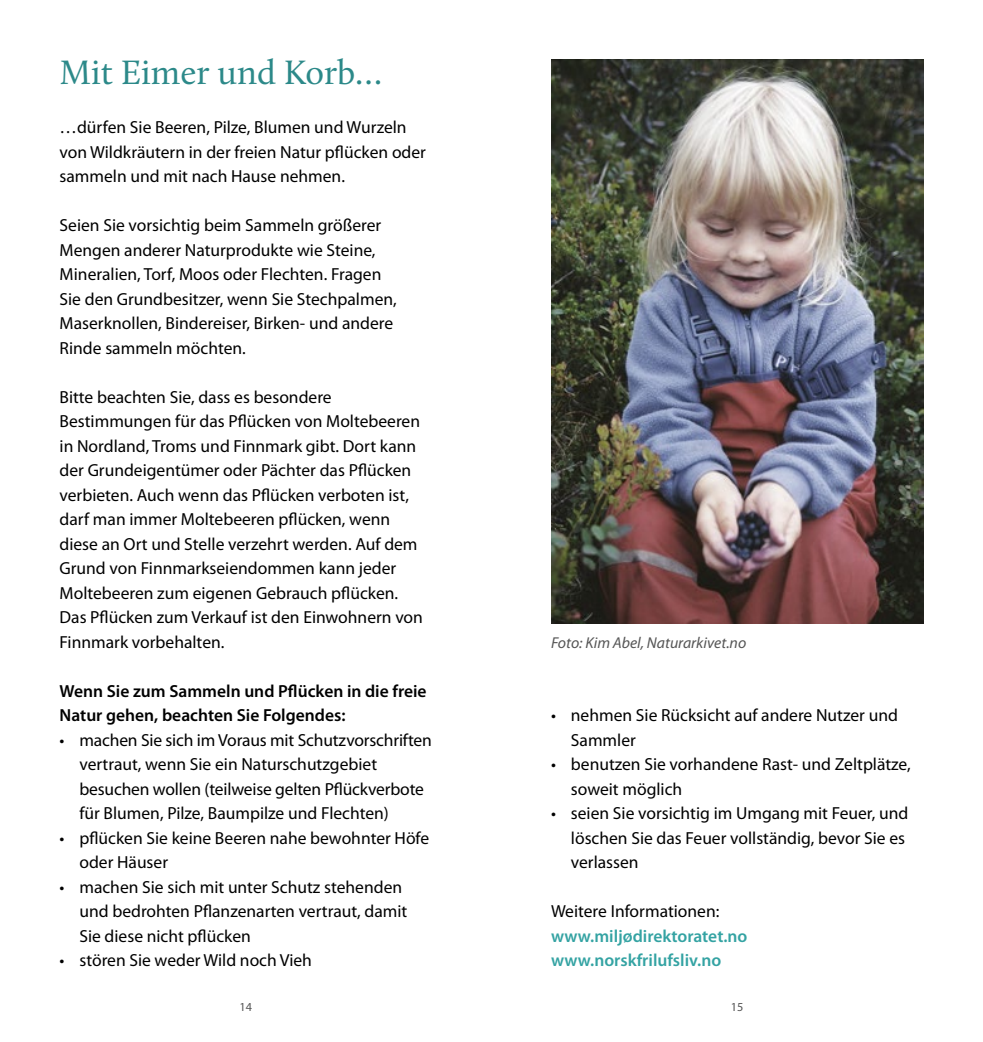
<style>
.page{position:relative;width:983px;height:1042px;background:#fff}
.page>*{position:absolute;margin:0;border:0;box-sizing:border-box;transform-origin:0 0}
.t1{font:35px "Calluna";color:#2c8989}
.t2{font:17.5px/24.5px "Myriad Pro";color:#000}
.t3{font:600 17.5px/24.5px "Myriad Pro";color:#000}
.t4{font:600 17.5px/24.5px "Myriad Pro";color:#34a3a3}
.t5{font:italic 15.75px "Myriad Pro";color:#555}
.t6{font:12.25px "Myriad Pro";color:#555}
</style>
<div class="page">
<img style="left:551px;top:60px;width:372px;height:563px">
<h1 class="t1" style="left:60px;top:51px;width:324px">Mit Eimer und Korb…</h1>
<p class="t2" style="left:60px;top:115px;width:368px">…dürfen Sie Beeren, Pilze, Blumen und Wurzeln von Wildkräutern in der freien Natur pflücken oder sammeln und mit nach Hause nehmen.</p>
<p class="t2" style="left:60px;top:213px;width:338px">Seien Sie vorsichtig beim Sammeln größerer Mengen anderer Naturprodukte wie Steine, Mineralien, Torf, Moos oder Flechten. Fragen Sie den Grundbesitzer, wenn Sie Stechpalmen, Maserknollen, Bindereiser, Birken- und andere Rinde sammeln möchten.</p>
<p class="t2" style="left:60px;top:385px;width:365px">Bitte beachten Sie, dass es besondere Bestimmungen für das Pflücken von Moltebeeren in Nordland, Troms und Finnmark gibt. Dort kann der Grundeigentümer oder Pächter das Pflücken verbieten. Auch wenn das Pflücken verboten ist, darf man immer Moltebeeren pflücken, wenn diese an Ort und Stelle verzehrt werden. Auf dem Grund von Finnmarkseiendommen kann jeder Moltebeeren zum eigenen Gebrauch pflücken.<br>Das Pflücken zum Verkauf ist den Einwohnern von Finnmark vorbehalten.</p>
<p class="t3" style="left:60px;top:679px;width:368px">Wenn Sie zum Sammeln und Pflücken in die freie<br>Natur gehen, beachten Sie Folgendes:</p>
<p class="t2" style="left:79px;top:728px;width:354px;text-indent:-20px">• machen Sie sich im Voraus mit Schutzvorschriften vertraut, wenn Sie ein Naturschutzgebiet besuchen wollen (teilweise gelten Pflückverbote für Blumen, Pilze, Baumpilze und Flechten)</p>
<p class="t2" style="left:79px;top:826px;width:351px;text-indent:-20px">• pflücken Sie keine Beeren nahe bewohnter Höfe oder Häuser</p>
<p class="t2" style="left:79px;top:875px;width:329px;text-indent:-20px">• machen Sie sich mit unter Schutz stehenden und bedrohten Pflanzenarten vertraut, damit<br>Sie diese nicht pflücken</p>
<p class="t2" style="left:60px;top:948px;width:254px">• stören Sie weder Wild noch Vieh</p>
<p class="t5" style="left:551px;top:634px;width:197px">Foto: Kim Abel, Naturarkivet.no</p>
<p class="t2" style="left:570px;top:703px;width:328px;text-indent:-20px">• nehmen Sie Rücksicht auf andere Nutzer und<br>Sammler</p>
<p class="t2" style="left:570px;top:752px;width:341px;text-indent:-20px">• benutzen Sie vorhandene Rast- und Zeltplätze, soweit möglich</p>
<p class="t2" style="left:570px;top:801px;width:339px;text-indent:-20px">• seien Sie vorsichtig im Umgang mit Feuer, und löschen Sie das Feuer vollständig, bevor Sie es verlassen</p>
<p class="t2" style="left:551px;top:899px;width:170px">Weitere Informationen:</p>
<p class="t4" style="left:551px;top:924px;width:198px">www.miljødirektoratet.no www.norskfrilufsliv.no</p>
<p class="t6" style="left:239px;top:1000px;width:14px">14</p>
<p class="t6" style="left:730px;top:1000px;width:14px">15</p>
</div>
